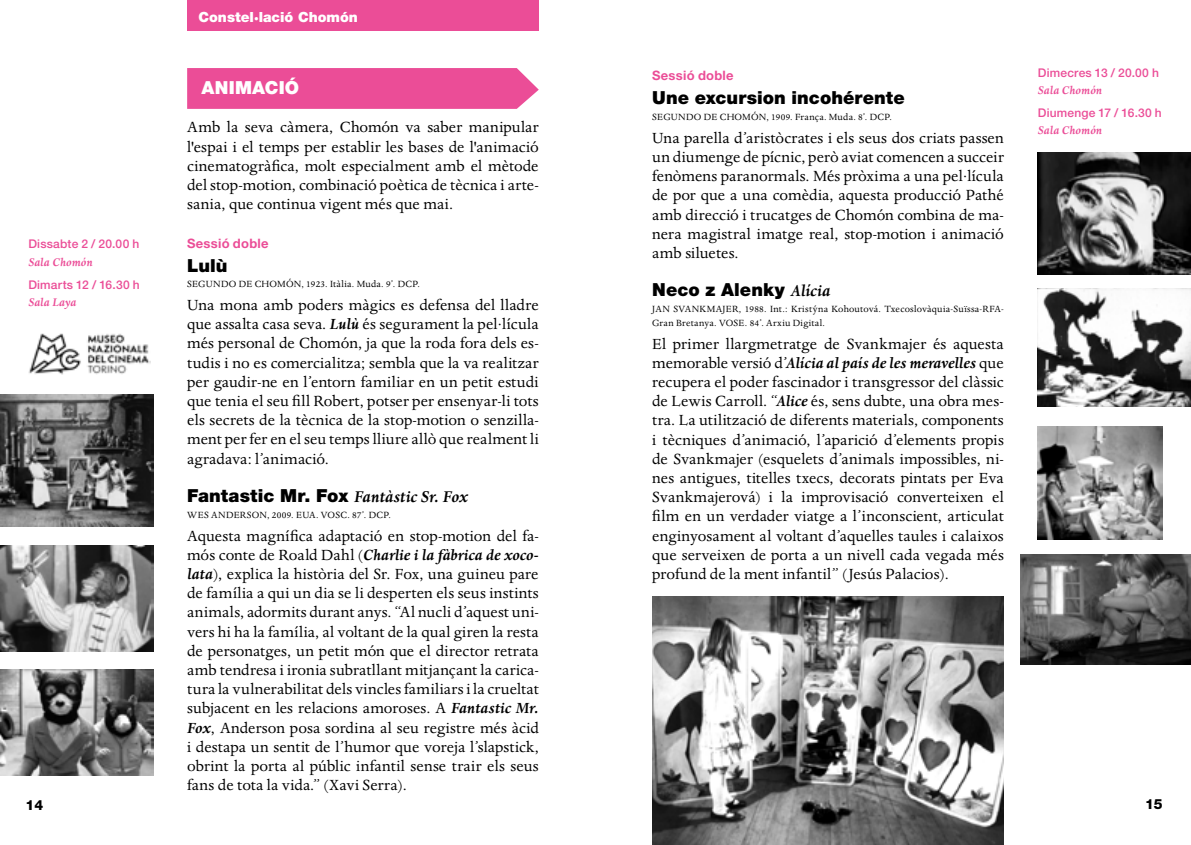
<style>
.page{position:relative;width:1191px;height:845px;background:#fff}
.page>*{position:absolute;margin:0;border:0;box-sizing:border-box;transform-origin:0 0}
.t1{font:900 18px "Helvetica Neue LT";letter-spacing:.005em;color:#000}
.t2{font:900 18px "Helvetica Neue LT";letter-spacing:.01em;color:#fff}
.t3{font:17px/19.2px "Dante";letter-spacing:.005em;color:#000;text-align:justify}
.t4{font:900 14px "Helvetica Neue LT";color:#fff}
.t5{font:800 14px "Helvetica Neue LT";color:#000}
.t6{font:700 13px "Helvetica Neue LT";letter-spacing:.02em;color:#eb4d97}
.t7{font:italic 700 12.8px "Dante";letter-spacing:.01em;color:#eb4d97}
.t8{font:500 12px "Helvetica Neue LT";letter-spacing:.015em;color:#eb4d97}
.t9{font:10.4px/13.6px "Dante";letter-spacing:.02em;color:#000}
.s1{font-weight:700;font-style:italic}
.s2{font-family:"Dante";font-weight:700;font-style:italic}
</style>
<div class="page">
<img style="left:0;top:394px;width:153px;height:133px">
<img style="left:0;top:545px;width:153px;height:106px">
<img style="left:0;top:669px;width:153px;height:106px">
<div style="left:187px;top:0;width:352px;height:30px;background:#eb4d97"></div>
<img style="left:1037px;top:153px;width:154px;height:122px">
<img style="left:1037px;top:289px;width:154px;height:117px">
<img style="left:1020px;top:554px;width:171px;height:110px">
<img style="left:652px;top:597px;width:351px;height:248px">
<img style="left:1037px;top:426px;width:125px;height:113px">
<div style="left:187px;top:68px;width:352px;height:41px;background:#eb4d97"></div>
<img style="left:28px;top:333px;width:122px;height:42px">
<p class="t8" style="left:28px;top:237px;width:112px">Dissabte 2 / 20.00 h</p>
<p class="t7" style="left:28px;top:255px;width:66px">Sala Chomón</p>
<p class="t8" style="left:28px;top:277px;width:113px">Dimarts 12 / 16.30 h</p>
<p class="t7" style="left:28px;top:295px;width:49px">Sala Laya</p>
<p class="t5" style="left:26px;top:796px;width:19px">14</p>
<p class="t4" style="left:198px;top:9px;width:161px">Constel·lació Chomón</p>
<p class="t2" style="left:201px;top:77px;width:99px">ANIMACIÓ</p>
<p class="t3" style="left:187px;top:118px;width:353px">Amb la seva càmera, Chomón va saber manipular l'espai i el temps per establir les bases de l'animació cinematogràfica, molt especialment amb el mètode del stop-motion, combinació poètica de tècnica i arte&shy;sania, que continua vigent més que mai.</p>
<p class="t6" style="left:187px;top:235px;width:83px">Sessió doble</p>
<p class="t1" style="left:187px;top:254px;width:42px">Lulù</p>
<p class="t9" style="left:187px;top:278px;width:234px">SEGUNDO DE CHOMÓN, 1923. Itàlia. Muda. 9’. DCP.</p>
<p class="t3" style="left:187px;top:296px;width:353px">Una mona amb poders màgics es defensa del lladre que assalta casa seva. <span class="s1">Lulù</span> és segurament la pel·lícula més personal de Chomón, ja que la roda fora dels es&shy;tudis i no es comercialitza; sembla que la va realitzar per gaudir-ne en l’entorn familiar en un petit estudi que tenia el seu fill Robert, potser per ensenyar-li tots els secrets de la tècnica de la stop-motion o senzilla&shy;ment per fer en el seu temps lliure allò que realment li agradava: l’animació.</p>
<p class="t1" style="left:187px;top:485px;width:282px">Fantastic Mr. Fox <span class="s2">Fantàstic Sr. Fox</span></p>
<p class="t9" style="left:187px;top:508px;width:205px">WES ANDERSON, 2009. EUA. VOSC. 87’. DCP.</p>
<p class="t3" style="left:187px;top:526px;width:353px">Aquesta magnífica adaptació en stop-motion del fa&shy;mós conte de Roald Dahl (<span class="s1">Charlie i la fàbrica de xoco&shy;lata</span>), explica la història del Sr. Fox, una guineu pare de família a qui un dia se li desperten els seus instints animals, adormits durant anys. “Al nucli d’aquest uni&shy;vers hi ha la família, al voltant de la qual giren la resta de personatges, un petit món que el director retrata amb tendresa i ironia subratllant mitjançant la carica&shy;tura la vulnerabilitat dels vincles familiars i la crueltat subjacent en les relacions amoroses. A <span class="s1">Fantastic Mr.<br>Fox</span>, Anderson posa sordina al seu registre més àcid i destapa un sentit de l’humor que voreja l’slapstick, obrint la porta al públic infantil sense trair els seus fans de tota la vida.” (Xavi Serra).</p>
<p class="t6" style="left:652px;top:68px;width:83px">Sessió doble</p>
<p class="t1" style="left:652px;top:87px;width:254px">Une excursion incohérente</p>
<p class="t9" style="left:652px;top:111px;width:241px">SEGUNDO DE CHOMÓN, 1909. França. Muda. 8’. DCP.</p>
<p class="t3" style="left:652px;top:129px;width:353px">Una parella d’aristòcrates i els seus dos criats passen un diumenge de pícnic, però aviat comencen a succeir fenòmens paranormals. Més pròxima a una pel·lícula de por que a una comèdia, aquesta producció Pathé amb direcció i trucatges de Chomón combina de ma&shy;nera magistral imatge real, stop-motion i animació amb siluetes.</p>
<p class="t1" style="left:652px;top:279px;width:180px">Neco z Alenky <span class="s2">Alícia</span></p>
<p class="t9" style="left:652px;top:303px;width:353px">JAN SVANKMAJER, 1988. Int.: Kristýna Kohoutová. Txecoslovàquia-Suïssa-RFA-<br>Gran Bretanya. VOSE. 84’. Arxiu Digital.</p>
<p class="t3" style="left:652px;top:334px;width:353px">El primer llargmetratge de Svankmajer és aquesta memorable versió d’<span class="s1">Alícia al país de les meravelles</span> que recupera el poder fascinador i transgressor del clàssic de Lewis Carroll. “<span class="s1">Alice</span> és, sens dubte, una obra mes&shy;tra. La utilització de diferents materials, components i tècniques d’animació, l’aparició d’elements propis de Svankmajer (esquelets d’animals impossibles, ni&shy;nes antigues, titelles txecs, decorats pintats per Eva Svankmajerová) i la improvisació converteixen el film en un verdader viatge a l’inconscient, articulat enginyosament al voltant d’aquelles taules i calaixos que serveixen de porta a un nivell cada vegada més profund de la ment infantil” (Jesús Palacios).</p>
<p class="t8" style="left:1037px;top:65px;width:123px">Dimecres 13 / 20.00 h</p>
<p class="t7" style="left:1037px;top:83px;width:66px">Sala Chomón</p>
<p class="t8" style="left:1037px;top:106px;width:125px">Diumenge 17 / 16.30 h</p>
<p class="t7" style="left:1037px;top:123px;width:66px">Sala Chomón</p>
<p class="t5" style="left:1145px;top:795px;width:19px">15</p>
</div>
